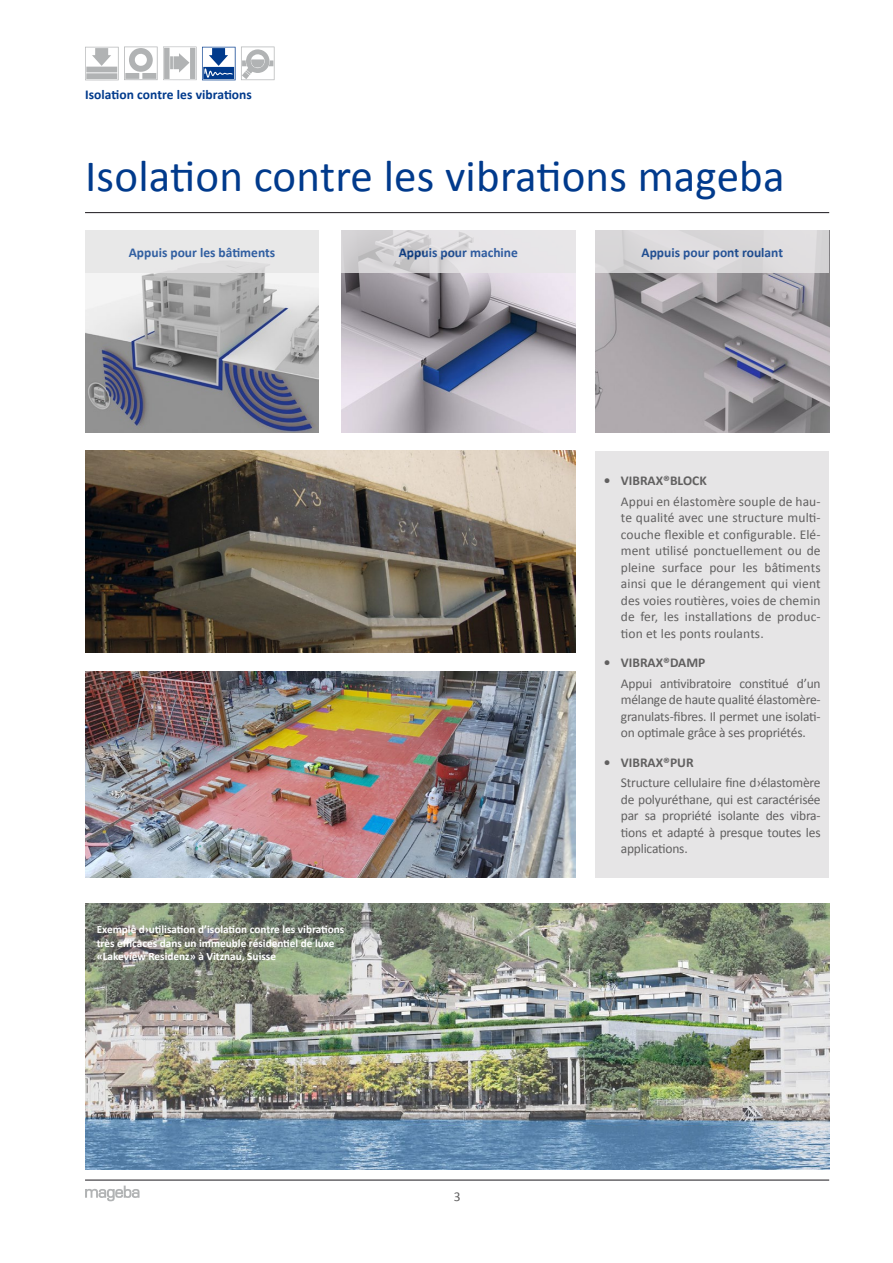
<style>
.page{position:relative;width:893px;height:1263px;background:#fff}
.page>*{position:absolute;margin:0;border:0;box-sizing:border-box;transform-origin:0 0}
.t1{font:45px "Calibri";letter-spacing:.005em;color:#003a8c}
.t2{font:13.5px/16.5px "Calibri";letter-spacing:-.015em;color:#616060;text-align:justify}
.t3{font:700 13.5px "Calibri";color:#003a8c}
.t4{font:700 13.5px "Calibri";color:#616060}
.t5{font:700 11.25px/13.5px "Calibri";color:#fff}
</style>
<div class="page">
<img style="left:341px;top:273px;width:234px;height:160px">
<img style="left:85px;top:273px;width:234px;height:160px">
<img style="left:595px;top:273px;width:234px;height:160px">
<img style="left:85px;top:904px;width:744px;height:265px">
<img style="left:85px;top:672px;width:490px;height:205px">
<img style="left:85px;top:451px;width:490px;height:202px">
<hr style="left:85px;top:1180px;width:744px;height:1px;background:#1a171c">
<svg style="left:85px;top:1185px;width:55px;height:16px"></svg>
<hr style="left:85px;top:212px;width:744px;height:1px;background:#1a171c">
<div style="left:595px;top:451px;width:234px;height:426px;background:#e6e5e6"></div>
<div style="left:595px;top:231px;width:234px;height:42px;background:#dbd9db"></div>
<svg style="left:341px;top:231px;width:234px;height:42px;background:#dddbdd"></svg>
<div style="left:85px;top:231px;width:234px;height:42px;background:#e6e5e6"></div>
<svg style="left:85px;top:47px;width:190px;height:34px"></svg>
<p class="t3" style="left:85px;top:85px;width:168px">Isolation contre les vibrations</p>
<h1 class="t1" style="left:85px;top:145px;width:701px">Isolation contre les vibrations mageba</h1>
<p class="t3" style="left:129px;top:243px;width:148px">Appuis pour les bâtiments</p>
<p class="t3" style="left:399px;top:243px;width:121px">Appuis pour machine</p>
<p class="t3" style="left:641px;top:243px;width:143px">Appuis pour pont roulant</p>
<p class="t5" style="left:97px;top:922px;width:249px">Exemple d›utilisation d’isolation contre les vibrations très efficaces dans un immeuble résidentiel de luxe «Lakeview Residenz» à Vitznau, Suisse</p>
<p class="t2" style="left:454px;top:1188px;width:8px">3</p>
<p class="t4" style="left:604px;top:471px;width:104px">• VIBRAX®BLOCK</p>
<p class="t2" style="left:621px;top:493px;width:201px">Appui en élastomère souple de hau&shy;te qualité avec une structure multi&shy;couche flexible et configurable. Elé&shy;ment utilisé ponctuellement ou de pleine surface pour les bâtiments ainsi que le dérangement qui vient des voies routières, voies de chemin de fer, les installations de produc&shy;tion et les ponts roulants.</p>
<p class="t4" style="left:604px;top:653px;width:103px">• VIBRAX®DAMP</p>
<p class="t2" style="left:621px;top:675px;width:201px">Appui antivibratoire constitué d’un mélange de haute qualité élastomère&shy;granulats-fibres. Il permet une isolati&shy;on optimale grâce à ses propriétés.</p>
<p class="t4" style="left:604px;top:752px;width:91px">• VIBRAX®PUR</p>
<p class="t2" style="left:621px;top:774px;width:201px">Structure cellulaire fine d›élastomère de polyuréthane, qui est caractérisée par sa propriété isolante des vibra&shy;tions et adapté à presque toutes les applications.</p>
</div>
